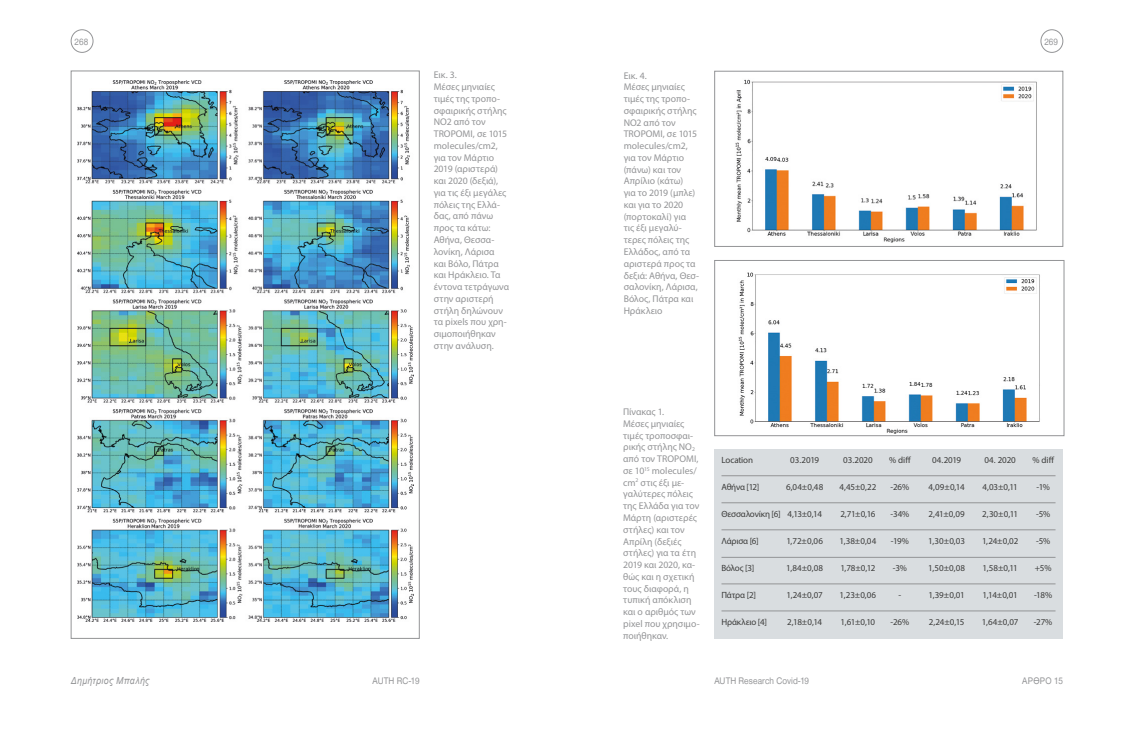
<style>
.page{position:relative;width:1134px;height:738px;background:#fff}
.page>*{position:absolute;margin:0;border:0;box-sizing:border-box;transform-origin:0 0}
.t1{font:9.8px/11.7px "Myriad Pro";color:#939496}
.t2{font:9.8px "Helvetica Neue Greek";letter-spacing:.01em;color:#939496;scale:.9 1}
.t3{font:italic 9.8px "Arial";letter-spacing:.045em;color:#939496;scale:.9 1}
.t4{font:9px "Myriad Pro";letter-spacing:-.015em;color:#3c3c3b}
.s1{font-size:5.7px}
</style>
<div class="page">
<div style="left:71px;top:29px;width:22px;height:24px;border:1px solid #939496;border-radius:50%"></div>
<div style="left:1041px;top:29px;width:22px;height:24px;border:1px solid #939496;border-radius:50%"></div>
<img style="left:735px;top:79px;width:302px;height:164px">
<div style="left:714px;top:71px;width:349px;height:175px;border:1px solid #939496"></div>
<div style="left:714px;top:449px;width:348px;height:189px;background:#d9dde0"></div>
<hr style="left:721px;top:475px;width:334px;height:1px;background:#939496">
<hr style="left:721px;top:502px;width:334px;height:1px;background:#939496">
<hr style="left:721px;top:529px;width:334px;height:1px;background:#939496">
<hr style="left:721px;top:556px;width:334px;height:1px;background:#939496">
<hr style="left:721px;top:583px;width:334px;height:1px;background:#939496">
<hr style="left:721px;top:610px;width:334px;height:1px;background:#939496">
<img style="left:738px;top:272px;width:302px;height:161px">
<div style="left:714px;top:260px;width:350px;height:175px;border:1px solid #939496"></div>
<img style="left:77px;top:80px;width:336px;height:540px">
<p class="t2" style="left:75px;top:36px;width:17px">268</p>
<p class="t2" style="left:1044px;top:36px;width:17px">269</p>
<p class="t1" style="left:624px;top:69px;width:77px">Εικ. 4.<br>Μέσες μηνιαίες τιμές της τροπο&shy;σφαιρικής στήλης<br>ΝΟ2 από τον<br>TROPOMI, σε 1015 molecules/cm2, για τον Μάρτιο (πάνω) και τον<br>Απρίλιο (κάτω)<br>για το 2019 (μπλε) και για το 2020 (πορτοκαλί) για<br>τις έξι μεγαλύ&shy;τερες πόλεις της<br>Ελλάδος, από τα αριστερά προς τα δεξιά: Αθήνα, Θεσ&shy;σαλονίκη, Λάρισα,<br>Βόλος, Πάτρα και<br>Ηράκλειο</p>
<p class="t1" style="left:434px;top:69px;width:77px">Εικ. 3.<br>Μέσες μηνιαίες τιμές της τροπο&shy;σφαιρικής στήλης<br>NO2 από τον<br>TROPOMI, σε 1015 molecules/cm2, για τον Μάρτιο<br>2019 (αριστερά) και 2020 (δεξιά), για τις έξι μεγάλες πόλεις της Ελλά&shy;δας, από πάνω προς τα κάτω:<br>Αθήνα, Θεσσα&shy;λονίκη, Λάρισα και Βόλο, Πάτρα και Ηράκλειο. Τα έντονα τετράγωνα στην αριστερή στήλη δηλώνουν τα pixels που χρη&shy;σιμοποιήθηκαν στην ανάλυση.</p>
<p class="t1" style="left:623px;top:405px;width:78px">Πίνακας 1.<br>Μέσες μηνιαίες τιμές τροποσφαι&shy;ρικής στήλης NO<span class="s1">2 </span>από τον TROPOMI, σε 10<sup>15</sup> molecules/ cm<sup>2</sup> στις έξι με&shy;γαλύτερες πόλεις της Ελλάδα για τον<br>Μάρτη (αριστερές στήλες) και τον<br>Απρίλη (δεξιές στήλες) για τα έτη<br>2019 και 2020, κα&shy;θώς και η σχετική τους διαφορά, η τυπική απόκλιση και ο αριθμός των pixel που χρησιμο&shy;ποιήθηκαν.</p>
<p class="t4" style="left:721px;top:454px;width:33px">Location</p>
<p class="t4" style="left:721px;top:481px;width:39px">Αθήνα [12]</p>
<p class="t4" style="left:721px;top:508px;width:61px">Θεσσαλονίκη [6]</p>
<p class="t4" style="left:721px;top:535px;width:39px">Λάρισα [6]</p>
<p class="t4" style="left:721px;top:562px;width:34px">Βόλος [3]</p>
<p class="t4" style="left:721px;top:589px;width:36px">Πάτρα [2]</p>
<p class="t4" style="left:721px;top:616px;width:47px">Ηράκλειο [4]</p>
<p class="t4" style="left:790px;top:454px;width:30px">03.2019</p>
<p class="t4" style="left:786px;top:481px;width:39px">6,04±0,48</p>
<p class="t4" style="left:787px;top:508px;width:36px">4,13±0,14</p>
<p class="t4" style="left:786px;top:535px;width:38px">1,72±0,06</p>
<p class="t4" style="left:786px;top:562px;width:38px">1,84±0,08</p>
<p class="t4" style="left:787px;top:589px;width:38px">1,24±0,07</p>
<p class="t4" style="left:787px;top:616px;width:36px">2,18±0,14</p>
<p class="t4" style="left:843px;top:454px;width:31px">03.2020</p>
<p class="t4" style="left:839px;top:481px;width:38px">4,45±0,22</p>
<p class="t4" style="left:840px;top:508px;width:37px">2,71±0,16</p>
<p class="t4" style="left:839px;top:535px;width:38px">1,38±0,04</p>
<p class="t4" style="left:840px;top:562px;width:37px">1,78±0,12</p>
<p class="t4" style="left:839px;top:589px;width:38px">1,23±0,06</p>
<p class="t4" style="left:840px;top:616px;width:36px">1,61±0,10</p>
<p class="t4" style="left:889px;top:454px;width:23px">% diff</p>
<p class="t4" style="left:891px;top:481px;width:20px">-26%</p>
<p class="t4" style="left:890px;top:508px;width:20px">-34%</p>
<p class="t4" style="left:891px;top:535px;width:20px">-19%</p>
<p class="t4" style="left:893px;top:562px;width:16px">-3%</p>
<p class="t4" style="left:898px;top:589px;width:4px">-</p>
<p class="t4" style="left:891px;top:616px;width:20px">-26%</p>
<p class="t4" style="left:932px;top:454px;width:31px">04.2019</p>
<p class="t4" style="left:929px;top:481px;width:38px">4,09±0,14</p>
<p class="t4" style="left:929px;top:508px;width:38px">2,41±0,09</p>
<p class="t4" style="left:928px;top:535px;width:38px">1,30±0,03</p>
<p class="t4" style="left:928px;top:562px;width:38px">1,50±0,08</p>
<p class="t4" style="left:928px;top:589px;width:38px">1,39±0,01</p>
<p class="t4" style="left:929px;top:616px;width:37px">2,24±0,15</p>
<p class="t4" style="left:984px;top:454px;width:33px">04. 2020</p>
<p class="t4" style="left:982px;top:481px;width:37px">4,03±0,11</p>
<p class="t4" style="left:982px;top:508px;width:37px">2,30±0,11</p>
<p class="t4" style="left:982px;top:535px;width:38px">1,24±0,02</p>
<p class="t4" style="left:982px;top:562px;width:37px">1,58±0,11</p>
<p class="t4" style="left:983px;top:589px;width:37px">1,14±0,01</p>
<p class="t4" style="left:982px;top:616px;width:38px">1,64±0,07</p>
<p class="t4" style="left:1032px;top:454px;width:23px">% diff</p>
<p class="t4" style="left:1036px;top:481px;width:15px">-1%</p>
<p class="t4" style="left:1036px;top:508px;width:16px">-5%</p>
<p class="t4" style="left:1036px;top:535px;width:16px">-5%</p>
<p class="t4" style="left:1035px;top:562px;width:18px">+5%</p>
<p class="t4" style="left:1034px;top:589px;width:20px">-18%</p>
<p class="t4" style="left:1034px;top:616px;width:20px">-27%</p>
<p class="t3" style="left:71px;top:673px;width:89px">Δημήτριος Μπαλής</p>
<p class="t2" style="left:1022px;top:675px;width:47px">ΆΡΘΡΟ 15</p>
<p class="t2" style="left:372px;top:675px;width:54px">AUTH RC-19</p>
<p class="t2" style="left:714px;top:675px;width:107px">AUTH Research Covid-19</p>
</div>
